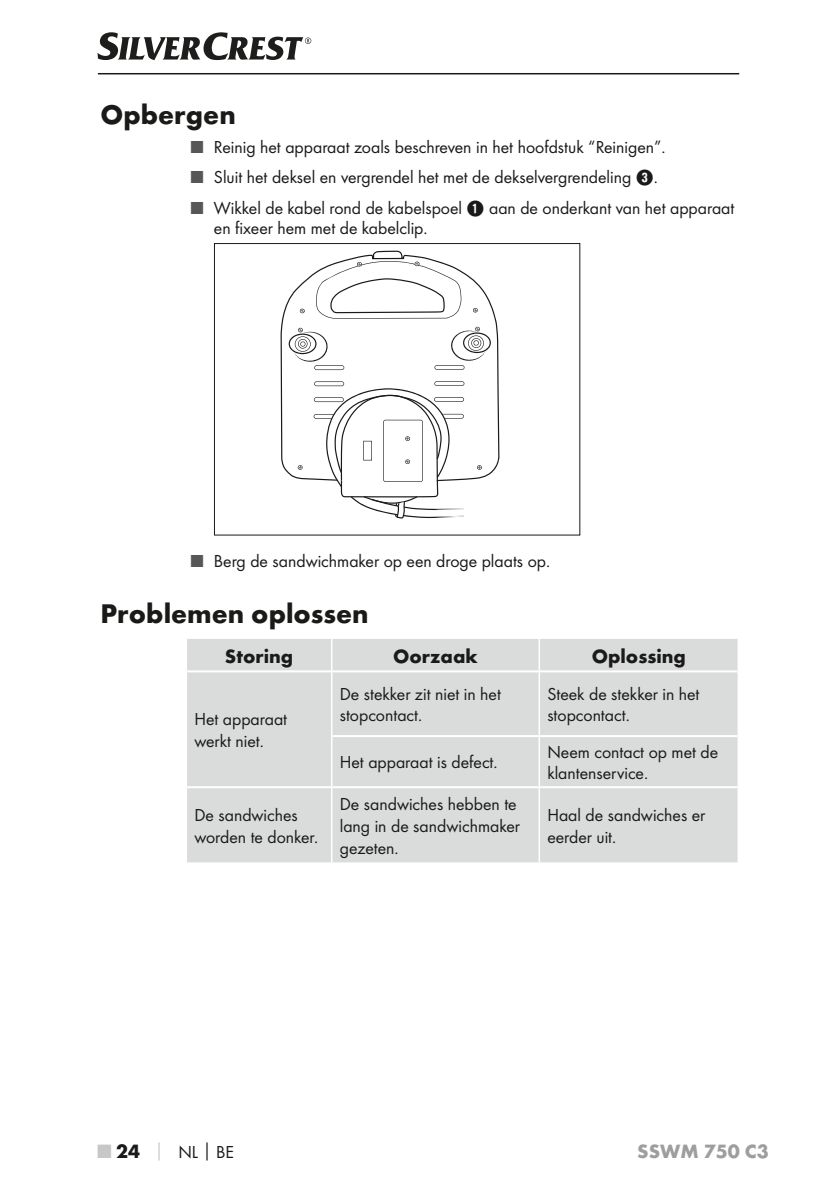
<style>
.page{position:relative;width:840px;height:1191px;background:#fff}
.page>*{position:absolute;margin:0;border:0;box-sizing:border-box;transform-origin:0 0}
.t1{font:700 28px "Futura";color:#1a1a19}
.t2{font:700 20px "Futura";color:#1a1a19}
.t3{font:700 20px "Futura";color:#9d9e9e}
.t4{font:18px/21.6px "Futura Boo";color:#1a1a19}
.s1{color:#585757}
.s2{font-family:"Hako PI Nummern"}
.s3{font-family:"Futura";font-weight:700;font-size:20px;color:#c7c7c8}
.s4{font-family:"Futura";font-weight:700;font-size:20px}
.s5{font-family:"Futura";font-weight:700;color:#c7c7c8}
.s6{font-family:"Futura";font-weight:700}
</style>
<div class="page">
<hr style="left:98px;top:73px;width:640px;height:1px;background:#1a1a19">
<svg style="left:97px;top:32px;width:214px;height:28px"></svg>
<svg style="left:280px;top:251px;width:219px;height:246px"></svg>
<svg style="left:472px;top:308px;width:5px;height:4px"></svg>
<svg style="left:476px;top:465px;width:5px;height:5px"></svg>
<svg style="left:297px;top:465px;width:5px;height:5px"></svg>
<svg style="left:300px;top:309px;width:4px;height:4px"></svg>
<svg style="left:288px;top:328px;width:56px;height:42px"></svg>
<svg style="left:434px;top:327px;width:56px;height:43px"></svg>
<svg style="left:316px;top:258px;width:145px;height:61px"></svg>
<svg style="left:313px;top:381px;width:151px;height:106px"></svg>
<svg style="left:350px;top:496px;width:113px;height:22px"></svg>
<div style="left:214px;top:243px;width:366px;height:292px;border:1px solid #1a1a19"></div>
<div style="left:187px;top:639px;width:550px;height:223px;background:#dadbdb"></div>
<hr style="left:187px;top:670px;width:550px;height:2px;background:#fff">
<hr style="left:332px;top:735px;width:405px;height:2px;background:#fff">
<hr style="left:187px;top:786px;width:550px;height:2px;background:#fff">
<hr style="left:331px;top:639px;width:1px;height:31px;background:#fff">
<hr style="left:538px;top:639px;width:1px;height:31px;background:#fff">
<hr style="left:331px;top:672px;width:1px;height:64px;background:#fff">
<hr style="left:538px;top:672px;width:1px;height:63px;background:#fff">
<hr style="left:331px;top:736px;width:1px;height:50px;background:#fff">
<hr style="left:538px;top:737px;width:1px;height:49px;background:#fff">
<hr style="left:331px;top:788px;width:1px;height:74px;background:#fff">
<hr style="left:538px;top:788px;width:1px;height:74px;background:#fff">
<h1 class="t1" style="left:100px;top:103px;width:137px">Opbergen</h1>
<p class="t4" style="left:191px;top:137px;width:475px"><span class="s1">■</span> Reinig het apparaat zoals beschreven in het hoofdstuk “Reinigen”.</p>
<p class="t4" style="left:191px;top:167px;width:468px"><span class="s1">■</span> Sluit het deksel en vergrendel het met de dekselvergrendeling <span class="s2">3</span>.</p>
<p class="t4" style="left:214px;top:199px;width:521px;line-height:20px;text-indent:-23px"><span class="s1">■</span> Wikkel de kabel rond de kabelspoel <span class="s2">1</span> aan de onderkant van het apparaat en fixeer hem met de kabelclip.</p>
<p class="t4" style="left:191px;top:551px;width:360px"><span class="s1">■</span> Berg de sandwichmaker op een droge plaats op.</p>
<h1 class="t1" style="left:100px;top:602px;width:269px">Problemen oplossen</h1>
<p class="t2" style="left:225px;top:647px;width:70px">Storing</p>
<p class="t2" style="left:393px;top:647px;width:86px">Oorzaak</p>
<p class="t2" style="left:591px;top:647px;width:96px">Oplossing</p>
<p class="t4" style="left:194px;top:709px;width:94px">Het apparaat werkt niet.</p>
<p class="t4" style="left:339px;top:683px;width:163px">De stekker zit niet in het stopcontact.</p>
<p class="t4" style="left:547px;top:683px;width:154px">Steek de stekker in het stopcontact.</p>
<p class="t4" style="left:339px;top:752px;width:159px">Het apparaat is defect.</p>
<p class="t4" style="left:547px;top:741px;width:172px">Neem contact op met de klantenservice.</p>
<p class="t4" style="left:194px;top:805px;width:125px">De sandwiches worden te donker.</p>
<p class="t4" style="left:339px;top:794px;width:181px">De sandwiches hebben te lang in de sandwichmaker gezeten.</p>
<p class="t4" style="left:547px;top:805px;width:159px">Haal de sandwiches er eerder uit.</p>
<p class="t4" style="left:98px;top:1142px;width:137px"><span class="s3">■</span> <span class="s4">24</span> <span class="s5">│</span> NL<span class="s6">│</span>BE</p>
<p class="t3" style="left:637px;top:1143px;width:133px">SSWM 750 C3</p>
</div>
